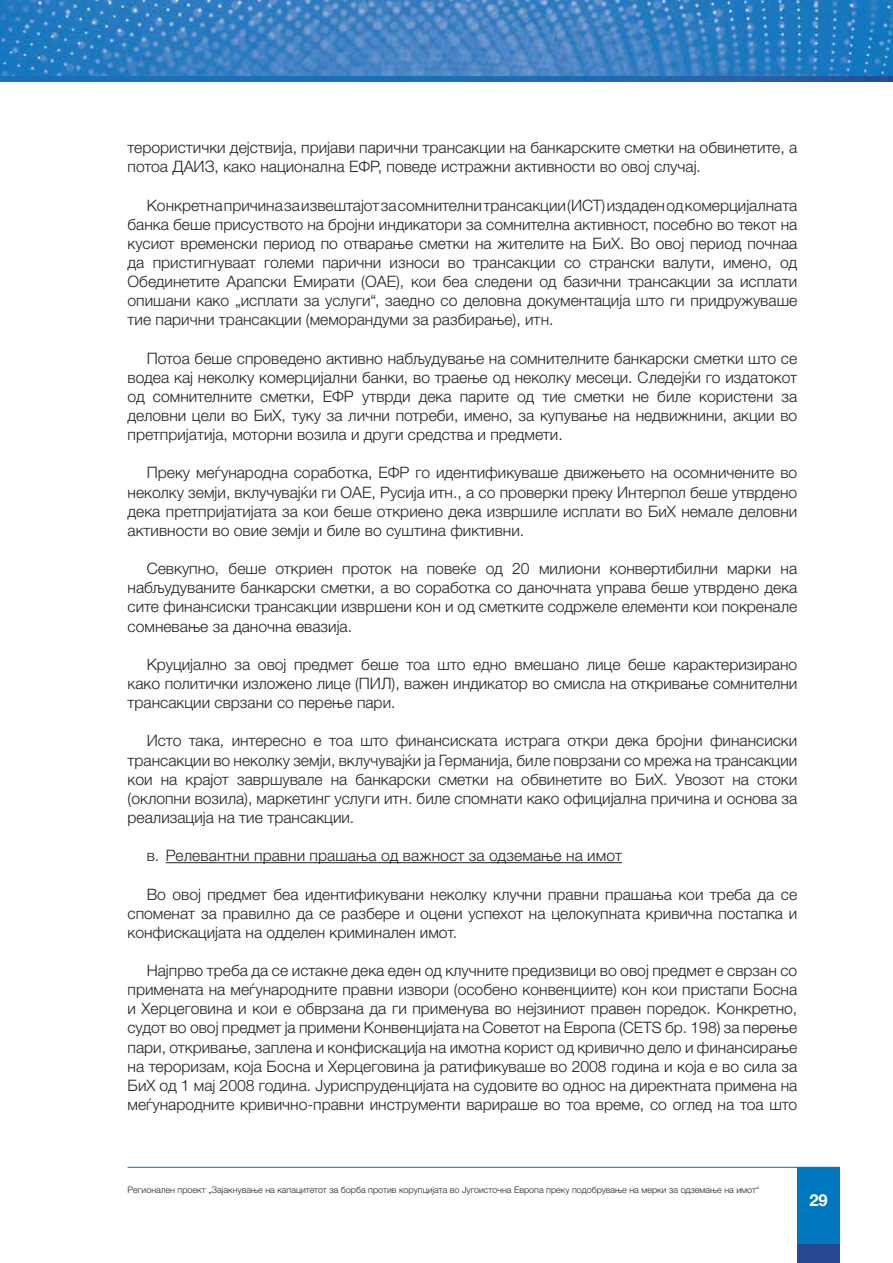
<style>
.page{position:relative;width:893px;height:1263px;background:#fff}
.page>*{position:absolute;margin:0;border:0;box-sizing:border-box;transform-origin:0 0}
.t1{font:700 16.5px "Helvetica Neue LTW1 G";color:#fff}
.t2{font:300 15.75px/19.2px "Helvetica Neue LTW1 G";color:#231f20;text-align:justify}
.t3{font:300 9px "Helvetica Neue LTW1 G";color:#231f20}
</style>
<div class="page">
<hr style="left:128px;top:1167px;width:712px;height:1px;background:#0077bf">
<div style="left:797px;top:1167px;width:43px;height:77px;background:#0077bf"></div>
<div style="left:797px;top:1244px;width:43px;height:19px;background:#264791"></div>
<img style="left:0;top:0;width:893px;height:77px">
<svg style="left:0;top:77px;width:893px;height:4px;background:#1d69b0"></svg>
<hr style="left:166px;top:862px;width:456px;height:1px;background:#231f20">
<p class="t2" style="left:128px;top:138px;width:671px">терористички дејствија, пријави парични трансакции на банкарските сметки на обвинетите, а потоа ДАИЗ, како национална ЕФР, поведе истражни активности во овој случај.</p>
<p class="t2" style="left:128px;top:195px;width:671px;text-indent:19px">Конкретна причина за извештајот за сомнителни трансакции (ИСТ) издаден од комерцијалната банка беше присуството на бројни индикатори за сомнителна активност, посебно во текот на кусиот временски период по отварање сметки на жителите на БиХ. Во овој период почнаа да пристигнуваат големи парични износи во трансакции со странски валути, имено, од Обединетите Арапски Емирати (ОАЕ), кои беа следени од базични трансакции за исплати опишани како „исплати за услуги“, заедно со деловна документација што ги придружуваше тие парични трансакции (меморандуми за разбирање), итн.</p>
<p class="t2" style="left:128px;top:348px;width:671px;text-indent:19px">Потоа беше спроведено активно набљудување на сомнителните банкарски сметки што се водеа кај неколку комерцијални банки, во траење од неколку месеци. Следејќи го издатокот од сомнителните сметки, ЕФР утврди дека парите од тие сметки не биле користени за деловни цели во БиХ, туку за лични потреби, имено, за купување на недвижнини, акции во претпријатија, моторни возила и други средства и предмети.</p>
<p class="t2" style="left:128px;top:463px;width:671px;text-indent:19px">Преку меѓународна соработка, ЕФР го идентификуваше движењето на осомничените во неколку земји, вклучувајќи ги ОАЕ, Русија итн., а со проверки преку Интерпол беше утврдено дека претпријатијата за кои беше откриено дека извршиле исплати во БиХ немале деловни активности во овие земји и биле во суштина фиктивни.</p>
<p class="t2" style="left:128px;top:559px;width:671px;text-indent:19px">Севкупно, беше откриен проток на повеќе од 20 милиони конвертибилни марки на набљудуваните банкарски сметки, а во соработка со даночната управа беше утврдено дека сите финансиски трансакции извршени кон и од сметките содржеле елементи кои покренале сомневање за даночна евазија.</p>
<p class="t2" style="left:128px;top:654px;width:671px;text-indent:19px">Круцијално за овој предмет беше тоа што едно вмешано лице беше карактеризирано како политички изложено лице (ПИЛ), важен индикатор во смисла на откривање сомнителни трансакции сврзани со перење пари.</p>
<p class="t2" style="left:128px;top:731px;width:671px;text-indent:19px">Исто така, интересно е тоа што финансиската истрага откри дека бројни финансиски трансакции во неколку земји, вклучувајќи ја Германија, биле поврзани со мрежа на трансакции кои на крајот завршувале на банкарски сметки на обвинетите во БиХ. Увозот на стоки (оклопни возила), маркетинг услуги итн. биле спомнати како официјална причина и основа за реализација на тие трансакции.</p>
<p class="t2" style="left:147px;top:846px;width:477px">в. Релевантни правни прашања од важност за одземање на имот</p>
<p class="t2" style="left:128px;top:884px;width:671px;text-indent:19px">Во овој предмет беа идентификувани неколку клучни правни прашања кои треба да се споменат за правилно да се разбере и оцени успехот на целокупната кривична постапка и конфискацијата на одделен криминален имот.</p>
<p class="t2" style="left:128px;top:961px;width:671px;text-indent:19px">Најпрво треба да се истакне дека еден од клучните предизвици во овој предмет е сврзан со примената на меѓународните правни извори (особено конвенциите) кон кои пристапи Босна и Херцеговина и кои е обврзана да ги применува во нејзиниот правен поредок. Конкретно, судот во овој предмет ја примени Конвенцијата на Советот на Европа (CETS бр. 198) за перење пари, откривање, заплена и конфискација на имотна корист од кривично дело и финансирање на тероризам, која Босна и Херцеговина ја ратификуваше во 2008 година и која е во сила за БиХ од 1 мај 2008 година. Јуриспруденцијата на судовите во однос на директната примена на меѓународните кривично-правни инструменти варираше во тоа време, со оглед на тоа што</p>
<p class="t3" style="left:128px;top:1184px;width:633px">Регионален проект „Зајакнување на капацитетот за борба против корупцијата во Југоисточна Европа преку подобрување на мерки за одземање на имот“</p>
<p class="t1" style="left:809px;top:1189px;width:20px">29</p>
</div>
